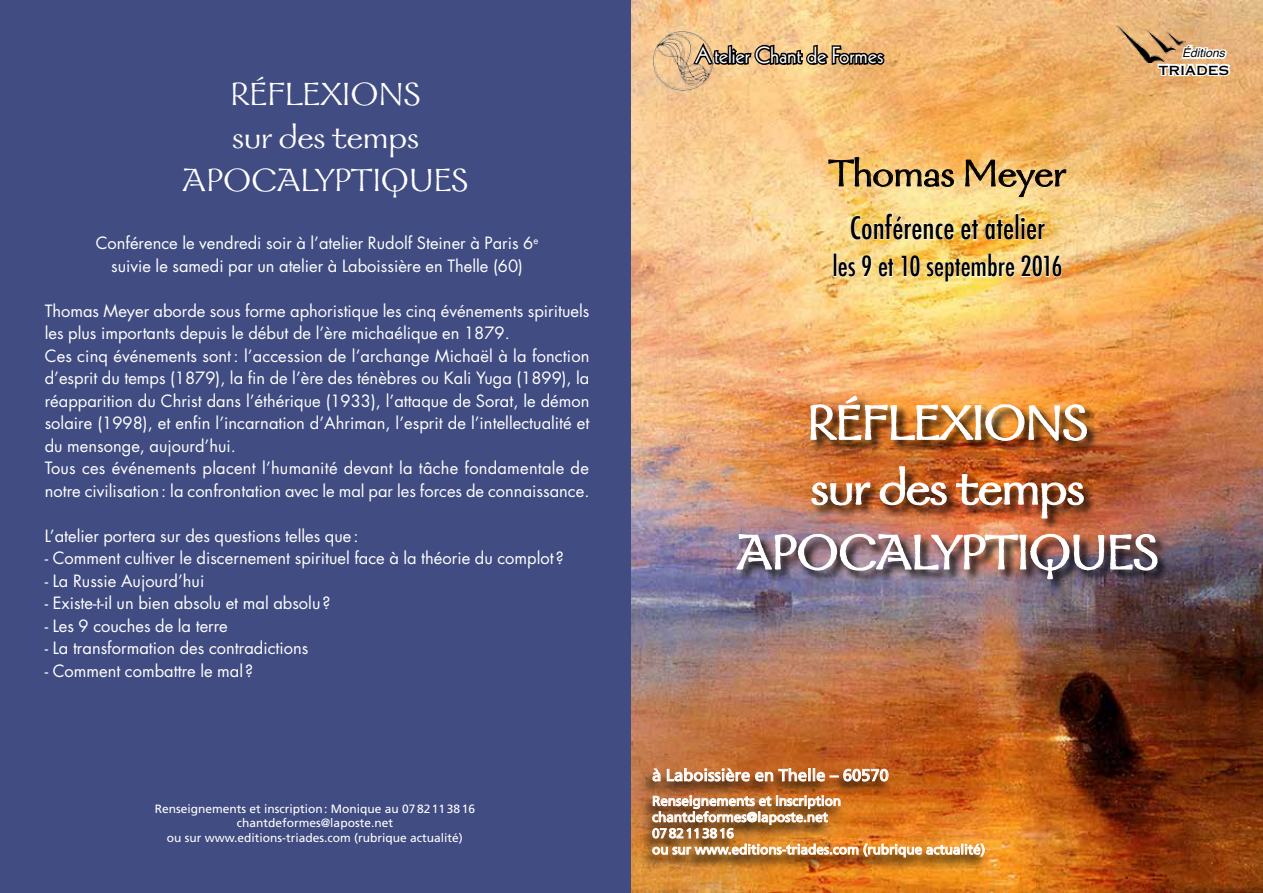
<style>
.page{position:relative;width:1263px;height:893px;background:#fff}
.page>*{position:absolute;margin:0;border:0;box-sizing:border-box;transform-origin:0 0}
.t1{font:54px/64.8px "Galahad";letter-spacing:-.01em;color:#fff;text-align:center}
.t2{font:42px "Galahad Os F";color:#000}
.t3{font:36px/42.8px "Galahad";color:#fff;text-align:center}
.t4{font:500 condensed 30px "Futura";color:#000}
.t5{font:500 condensed 27px "Futura";color:#000}
.t6{font:22.5px "Kabel";color:#fff}
.t7{font:16.5px/22.5px "Futura";color:#fff;text-align:center}
.t8{font:16.5px "Frutiger";color:#fff}
.t9{font:15px "Copperplate Thirty One AB";color:#000}
.t10{font:13.5px/16.2px "Frutiger";color:#fff}
.t11{font:12px/14.4px "Frutiger";color:#fff;text-align:center}
.t12{font:italic 12px "Helvetica";color:#000}
</style>
<div class="page">
<div style="left:0;top:0;width:632px;height:893px;background:#404c82"></div>
<img style="left:632px;top:0;width:631px;height:893px">
<img style="left:639px;top:767px;width:350px;height:105px">
<svg style="left:652px;top:768px;width:9px;height:14px"></svg>
<svg style="left:667px;top:768px;width:222px;height:14px;background:#c6926d"></svg>
<img style="left:652px;top:795px;width:333px;height:64px">
<img style="left:1115px;top:23px;width:70px;height:39px">
<svg style="left:1156px;top:27px;width:76px;height:51px"></svg>
<img style="left:736px;top:395px;width:434px;height:197px">
<img style="left:736px;top:388px;width:422px;height:192px">
<svg style="left:828px;top:148px;width:126px;height:52px;background:#e0b870"></svg>
<svg style="left:965px;top:142px;width:101px;height:57px;background:#ddaf65"></svg>
<svg style="left:850px;top:213px;width:104px;height:27px;background:#f9df9a"></svg>
<svg style="left:961px;top:219px;width:18px;height:21px"></svg>
<svg style="left:985px;top:219px;width:29px;height:21px"></svg>
<div style="left:1015px;top:214px;width:4px;height:25px;border:1px solid #fff"></div>
<svg style="left:1020px;top:216px;width:25px;height:24px"></svg>
<div style="left:833px;top:254px;width:4px;height:23px;border:1px solid #fff"></div>
<svg style="left:838px;top:262px;width:18px;height:15px"></svg>
<svg style="left:862px;top:255px;width:10px;height:22px"></svg>
<svg style="left:878px;top:258px;width:16px;height:19px"></svg>
<svg style="left:901px;top:255px;width:19px;height:22px"></svg>
<svg style="left:926px;top:253px;width:136px;height:30px;background:#f9da90"></svg>
<svg style="left:715px;top:40px;width:172px;height:27px;background:#937750"></svg>
<img style="left:652px;top:29px;width:63px;height:63px">
<h3 class="t3" style="left:182px;top:74px;width:288px">RÉFLEXIONS<br>SUR DES TEMPS<br>APOCALYPTIQUES</h3>
<p class="t7" style="left:96px;top:232px;width:444px">Conférence le vendredi soir à l’atelier Rudolf Steiner à Paris 6<sup>e </sup>suivie le samedi par un atelier à Laboissière en Thelle (60)</p>
<p class="t7" style="left:45px;top:300px;width:546px;text-align:left">Thomas Meyer aborde sous forme aphoristique les cinq événements spirituels les plus importants depuis le début de l’ère michaélique en 1879.<br>Ces cinq événements sont: l’accession de l’archange Michaël à la fonction d’esprit du temps (1879), la fin de l’ère des ténèbres ou Kali Yuga (1899), la réapparition du Christ dans l’éthérique (1933), l’attaque de Sorat, le démon solaire (1998), et enfin l’incarnation d’Ahriman, l’esprit de l’intellectualité et du mensonge, aujourd’hui.<br>Tous ces événements placent l’humanité devant la tâche fondamentale de notre civilisation: la confrontation avec le mal par les forces de connaissance.</p>
<p class="t7" style="left:45px;top:525px;width:315px">L’atelier portera sur des questions telles que:</p>
<p class="t7" style="left:45px;top:547px;width:521px">- Comment cultiver le discernement spirituel face à la théorie du complot ?</p>
<p class="t7" style="left:45px;top:570px;width:161px">- La Russie Aujourd’hui</p>
<p class="t7" style="left:45px;top:592px;width:287px">- Existe-t-il un bien absolu et mal absolu?</p>
<p class="t7" style="left:45px;top:615px;width:185px">- Les 9 couches de la terre</p>
<p class="t7" style="left:45px;top:637px;width:265px">- La transformation des contradictions</p>
<p class="t7" style="left:45px;top:660px;width:210px">- Comment combattre le mal ?</p>
<p class="t11" style="left:155px;top:802px;width:322px">Renseignements et inscription: Monique au 0782113816 chantdeformes@laposte.net<br>ou sur www.editions-triades.com (rubrique actualité)</p>
<h3 class="t6" style="left:695px;top:42px;width:190px">Atelier Chant de Formes</h3>
<h2 class="t2" style="left:829px;top:152px;width:239px">Thomas Meyer</h2>
<h3 class="t4" style="left:850px;top:209px;width:197px">Conférence et atelier</h3>
<h3 class="t5" style="left:832px;top:249px;width:232px">les 9 et 10 septembre 2016</h3>
<p class="t12" style="left:1182px;top:44px;width:44px">Éditions</p>
<p class="t9" style="left:1158px;top:60px;width:72px">TRIADES</p>
<h1 class="t1" style="left:736px;top:392px;width:416px">RÉFLEXIONS<br>SUR DES TEMPS<br>APOCALYPTIQUES</h1>
<p class="t8" style="left:652px;top:765px;width:238px">à Laboissière en Thelle – 60570</p>
<p class="t10" style="left:652px;top:793px;width:335px">Renseignements et inscription chantdeformes@laposte.net<br>0782113816<br>ou sur www.editions-triades.com (rubrique actualité)</p>
</div>
